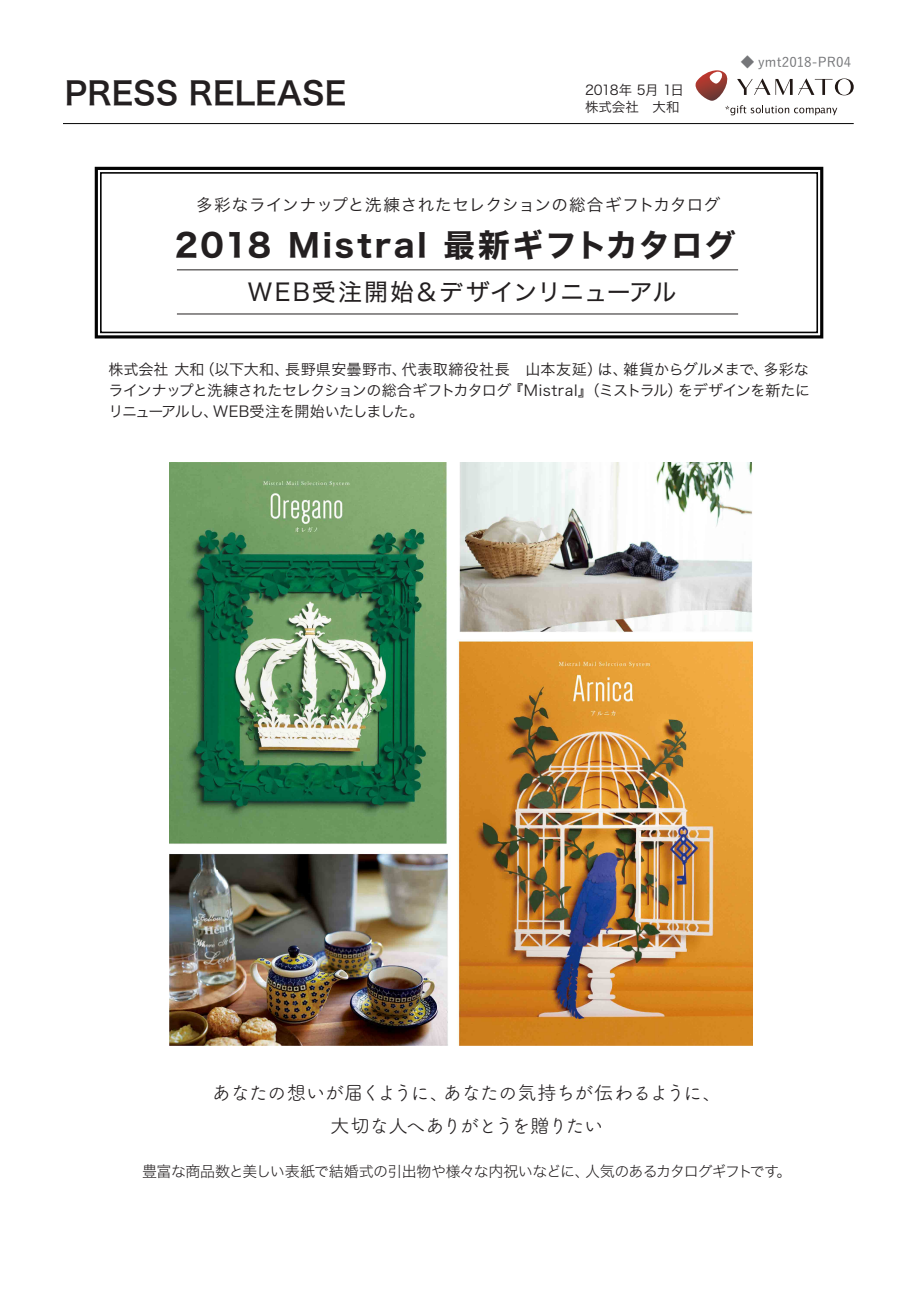
<style>
.page{position:relative;width:919px;height:1289px;background:#fff}
.page>*{position:absolute;margin:0;border:0;box-sizing:border-box;transform-origin:0 0}
.t1{font:31.5px "Hira Kaku Std N W7";letter-spacing:.08em;color:#231f20}
.t2{font:31.5px "Hira Kaku Pro W6";color:#231f20}
.t3{font:24px "Hira Kaku Std N W4";letter-spacing:.01em;color:#231f20}
.t4{font:19.5px/33px "Tsuku A Rd Gothic";letter-spacing:-.05em;color:#231f20;text-align:center}
.t5{font:16.5px "Hira Kaku Pro W3";letter-spacing:.03em;color:#231f20}
.t6{font:15px/21px "Hira Kaku Pro W3";letter-spacing:-.03em;color:#231f20;text-align:justify}
.t7{font:15px "Hira Kaku Std W2";letter-spacing:-.045em;color:#231f20}
.t8{font:13.5px/16.2px "Hira Kaku Pro W3";letter-spacing:-.005em;color:#231f20}
.t9{font:500 13.5px "Yu Go";letter-spacing:.01em;color:#757679}
</style>
<div class="page">
<hr style="left:63px;top:123px;width:790px;height:1px;background:#030303">
<div style="left:95px;top:167px;width:728px;height:171px;border:3px solid #030303"></div>
<div style="left:100px;top:172px;width:718px;height:161px;border:2px solid #030303"></div>
<svg style="left:695px;top:70px;width:158px;height:45px"></svg>
<hr style="left:177px;top:269px;width:561px;height:1px;background:#231f20">
<hr style="left:177px;top:314px;width:561px;height:1px;background:#231f20">
<img style="left:169px;top:463px;width:583px;height:582px">
<h1 class="t2" style="left:65px;top:64px;width:283px">PRESS RELEASE</h1>
<p class="t8" style="left:585px;top:81px;width:100px">2018年 5月 1日株式会社　大和</p>
<p class="t9" style="left:740px;top:50px;width:112px">◆ ymt2018-PR04</p>
<p class="t5" style="left:196px;top:190px;width:525px">多彩なラインナップと洗練されたセレクションの総合ギフトカタログ</p>
<h1 class="t1" style="left:175px;top:220px;width:562px">2018 Mistral 最新ギフトカタログ</h1>
<h2 class="t3" style="left:248px;top:274px;width:430px">WEB受注開始＆デザインリニューアル</h2>
<p class="t6" style="left:109px;top:358px;width:703px">株式会社 大和（以下大和、長野県安曇野市、代表取締役社長　山本友延）は、雑貨からグルメまで、多彩なラインナップと洗練されたセレクションの総合ギフトカタログ『Mistral』（ミストラル）をデザインを新たにリニューアルし、WEB受注を開始いたしました。</p>
<h3 class="t4" style="left:211px;top:1075px;width:512px">あなたの想いが届くように、あなたの気持ちが伝わるように、大切な人へありがとうを贈りたい</h3>
<p class="t7" style="left:142px;top:1160px;width:651px">豊富な商品数と美しい表紙で結婚式の引出物や様々な内祝いなどに、人気のあるカタログギフトです。</p>
</div>
